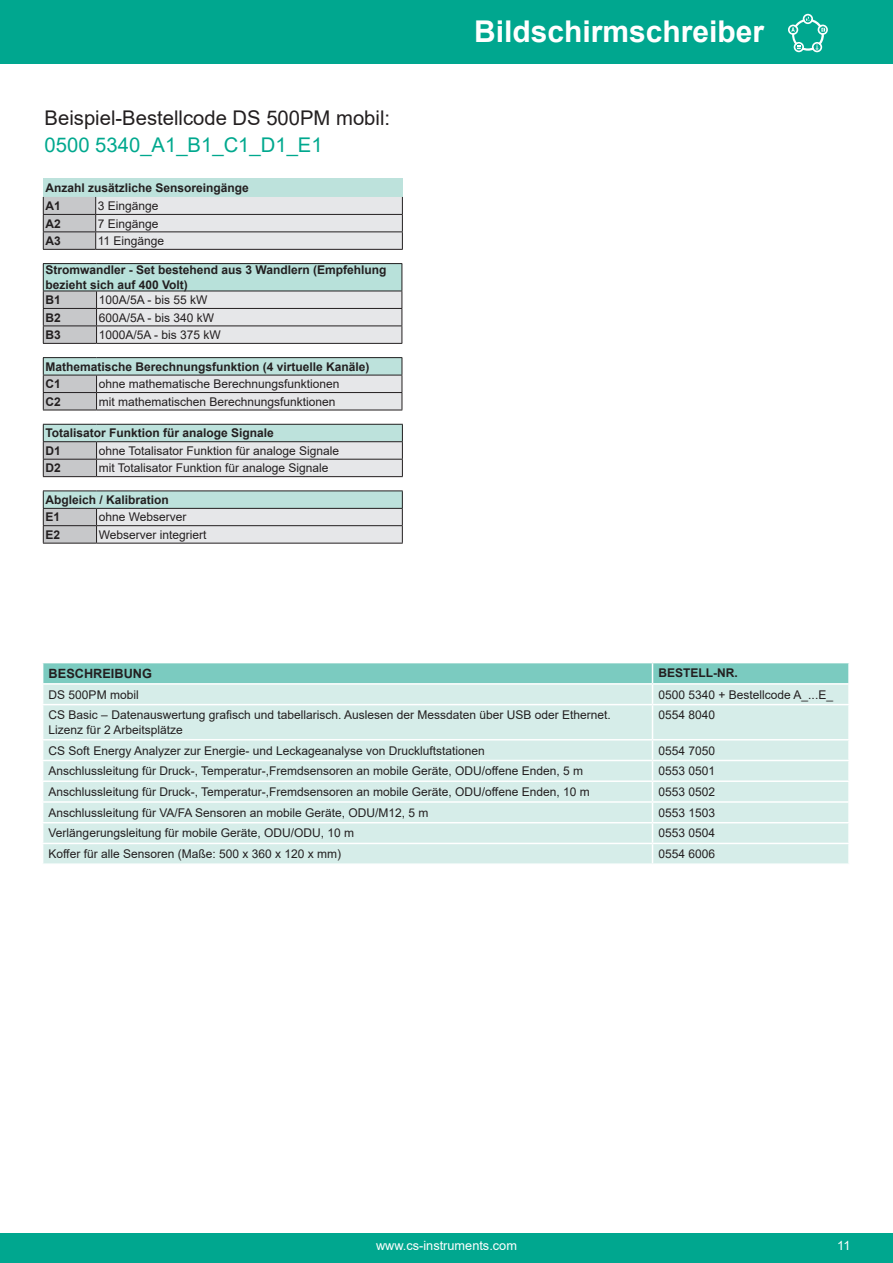
<style>
.page{position:relative;width:893px;height:1263px;background:#fff}
.page>*{position:absolute;margin:0;border:0;box-sizing:border-box;transform-origin:0 0}
.t1{font:700 30px "Arial";color:#fff}
.t2{font:20.25px "Arial";color:#231f20}
.t3{font:20.25px "Arial";color:#00a88e}
.t4{font:12.75px "Arial";color:#fff}
.t5{font:700 12.75px "Arial";color:#231f20}
.t6{font:12px/14.4px "Arial";color:#231f20}
.t7{font:700 12px/17.4px "Arial";color:#231f20}
</style>
<div class="page">
<div style="left:0;top:0;width:893px;height:64px;background:#00a78f"></div>
<div style="left:0;top:1233px;width:893px;height:30px;background:#00a78f"></div>
<div style="left:43px;top:705px;width:805px;height:158px;background:#d6ede9"></div>
<svg style="left:42px;top:663px;width:807px;height:41px;background:#a9dcd4"></svg>
<hr style="left:652px;top:705px;width:1px;height:34px;background:#fff">
<svg style="left:848px;top:761px;width:1px;height:61px"></svg>
<svg style="left:652px;top:740px;width:1px;height:123px"></svg>
<svg style="left:848px;top:844px;width:1px;height:19px"></svg>
<hr style="left:42px;top:683px;width:610px;height:2px;background:#fff">
<hr style="left:652px;top:683px;width:198px;height:2px;background:#fff">
<hr style="left:42px;top:739px;width:610px;height:1px;background:#fff">
<hr style="left:652px;top:739px;width:198px;height:1px;background:#fff">
<hr style="left:42px;top:760px;width:610px;height:1px;background:#fff">
<hr style="left:652px;top:760px;width:198px;height:1px;background:#fff">
<hr style="left:42px;top:780px;width:610px;height:2px;background:#fff">
<hr style="left:652px;top:780px;width:198px;height:2px;background:#fff">
<hr style="left:42px;top:801px;width:610px;height:2px;background:#fff">
<hr style="left:652px;top:801px;width:198px;height:2px;background:#fff">
<hr style="left:42px;top:822px;width:610px;height:1px;background:#fff">
<hr style="left:652px;top:822px;width:198px;height:1px;background:#fff">
<hr style="left:42px;top:843px;width:610px;height:1px;background:#fff">
<hr style="left:652px;top:843px;width:198px;height:1px;background:#fff">
<div style="left:43px;top:178px;width:359px;height:19px;background:#bde2dc"></div>
<svg style="left:43px;top:197px;width:360px;height:52px;background:#d6d7d9"></svg>
<hr style="left:43px;top:249px;width:53px;height:1px;background:#231f20">
<hr style="left:96px;top:249px;width:307px;height:1px;background:#231f20">
<hr style="left:43px;top:263px;width:54px;height:1px;background:#231f20">
<hr style="left:97px;top:263px;width:305px;height:1px;background:#231f20">
<svg style="left:43px;top:264px;width:360px;height:79px;background:#cad8d7"></svg>
<hr style="left:43px;top:343px;width:54px;height:1px;background:#231f20">
<hr style="left:97px;top:343px;width:305px;height:1px;background:#231f20">
<hr style="left:43px;top:357px;width:54px;height:1px;background:#231f20">
<hr style="left:97px;top:357px;width:305px;height:1px;background:#231f20">
<svg style="left:43px;top:358px;width:360px;height:52px;background:#cad6d6"></svg>
<hr style="left:43px;top:410px;width:54px;height:1px;background:#231f20">
<hr style="left:97px;top:410px;width:305px;height:1px;background:#231f20">
<hr style="left:43px;top:424px;width:54px;height:1px;background:#231f20">
<hr style="left:97px;top:424px;width:306px;height:1px;background:#231f20">
<svg style="left:43px;top:425px;width:360px;height:51px;background:#ccd8d8"></svg>
<hr style="left:43px;top:476px;width:54px;height:1px;background:#231f20">
<hr style="left:97px;top:476px;width:306px;height:1px;background:#231f20">
<hr style="left:43px;top:490px;width:54px;height:1px;background:#231f20">
<hr style="left:97px;top:490px;width:306px;height:1px;background:#231f20">
<svg style="left:43px;top:491px;width:360px;height:52px;background:#cad6d5"></svg>
<hr style="left:43px;top:543px;width:54px;height:1px;background:#231f20">
<hr style="left:97px;top:543px;width:306px;height:1px;background:#231f20">
<svg style="left:792px;top:19px;width:32px;height:32px"></svg>
<div style="left:794px;top:21px;width:28px;height:27px;background:#00a78f;border-radius:50%"></div>
<svg style="left:812px;top:42px;width:10px;height:10px"></svg>
<svg style="left:788px;top:14px;width:40px;height:21px"></svg>
<svg style="left:794px;top:42px;width:10px;height:10px"></svg>
<h2 class="t2" style="left:45px;top:104px;width:347px">Beispiel-Bestellcode DS 500PM mobil:</h2>
<h2 class="t3" style="left:45px;top:131px;width:280px">0500 5340_A1_B1_C1_D1_E1</h2>
<p class="t7" style="left:45px;top:179px;width:205px;line-height:18px">Anzahl zusätzliche Sensoreingänge<br>A1</p>
<p class="t6" style="left:98px;top:199px;width:62px">3 Eingänge</p>
<p class="t7" style="left:45px;top:215px;width:17px">A2</p>
<p class="t6" style="left:98px;top:216px;width:62px">7 Eingänge</p>
<p class="t7" style="left:45px;top:232px;width:17px">A3</p>
<p class="t6" style="left:98px;top:233px;width:68px">11 Eingänge</p>
<p class="t7" style="left:45px;top:263px;width:342px;line-height:14.9px">Stromwandler - Set bestehend aus 3 Wandlern (Empfehlung bezieht sich auf 400 Volt)<br>B1</p>
<p class="t6" style="left:99px;top:293px;width:110px">100A/5A - bis 55 kW</p>
<p class="t7" style="left:45px;top:309px;width:17px">B2</p>
<p class="t6" style="left:99px;top:310px;width:117px">600A/5A - bis 340 kW</p>
<p class="t7" style="left:45px;top:326px;width:17px">B3</p>
<p class="t6" style="left:99px;top:327px;width:124px">1000A/5A - bis 375 kW</p>
<p class="t7" style="left:45px;top:358px;width:326px">Mathematische Berechnungsfunktion (4 virtuelle Kanäle)<br>C1</p>
<p class="t6" style="left:99px;top:377px;width:242px">ohne mathematische Berechnungsfunktionen</p>
<p class="t7" style="left:45px;top:393px;width:17px">C2</p>
<p class="t6" style="left:99px;top:394px;width:238px">mit mathematischen Berechnungsfunktionen</p>
<p class="t7" style="left:45px;top:425px;width:230px">Totalisator Funktion für analoge Signale<br>D1</p>
<p class="t6" style="left:99px;top:443px;width:242px">ohne Totalisator Funktion für analoge Signale</p>
<p class="t7" style="left:45px;top:459px;width:17px">D2</p>
<p class="t6" style="left:99px;top:461px;width:231px">mit Totalisator Funktion für analoge Signale</p>
<p class="t7" style="left:45px;top:491px;width:125px">Abgleich / Kalibration<br>E1</p>
<p class="t6" style="left:99px;top:510px;width:89px">ohne Webserver</p>
<p class="t7" style="left:45px;top:526px;width:16px">E2</p>
<p class="t6" style="left:99px;top:527px;width:109px">Webserver integriert</p>
<h1 class="t1" style="left:474px;top:10px;width:292px">Bildschirmschreiber</h1>
<p class="t5" style="left:49px;top:664px;width:105px">BESCHREIBUNG</p>
<p class="t7" style="left:658px;top:664px;width:81px">BESTELL-NR.</p>
<p class="t6" style="left:49px;top:687px;width:92px">DS 500PM mobil</p>
<p class="t6" style="left:658px;top:687px;width:176px">0500 5340 + Bestellcode A_...E_</p>
<p class="t6" style="left:49px;top:708px;width:564px">CS Basic – Datenauswertung grafisch und tabellarisch. Auslesen der Messdaten über USB oder Ethernet.<br>Lizenz für 2 Arbeitsplätze</p>
<p class="t6" style="left:658px;top:708px;width:58px">0554 8040</p>
<p class="t6" style="left:49px;top:743px;width:438px">CS Soft Energy Analyzer zur Energie- und Leckageanalyse von Druckluftstationen</p>
<p class="t6" style="left:658px;top:743px;width:58px">0554 7050</p>
<p class="t6" style="left:49px;top:764px;width:536px">Anschlussleitung für Druck-, Temperatur-,Fremdsensoren an mobile Geräte, ODU/offene Enden, 5 m</p>
<p class="t6" style="left:658px;top:764px;width:58px">0553 0501</p>
<p class="t6" style="left:49px;top:784px;width:543px">Anschlussleitung für Druck-, Temperatur-,Fremdsensoren an mobile Geräte, ODU/offene Enden, 10 m</p>
<p class="t6" style="left:658px;top:784px;width:58px">0553 0502</p>
<p class="t6" style="left:49px;top:805px;width:381px">Anschlussleitung für VA/FA Sensoren an mobile Geräte, ODU/M12, 5 m</p>
<p class="t6" style="left:658px;top:805px;width:58px">0553 1503</p>
<p class="t6" style="left:49px;top:826px;width:307px">Verlängerungsleitung für mobile Geräte, ODU/ODU, 10 m</p>
<p class="t6" style="left:658px;top:826px;width:58px">0553 0504</p>
<p class="t6" style="left:49px;top:847px;width:294px">Koffer für alle Sensoren (Maße: 500 x 360 x 120 x mm)</p>
<p class="t6" style="left:658px;top:847px;width:58px">0554 6006</p>
<p class="t4" style="left:376px;top:1237px;width:142px">www.cs-instruments.com</p>
<p class="t4" style="left:837px;top:1237px;width:15px">11</p>
</div>
